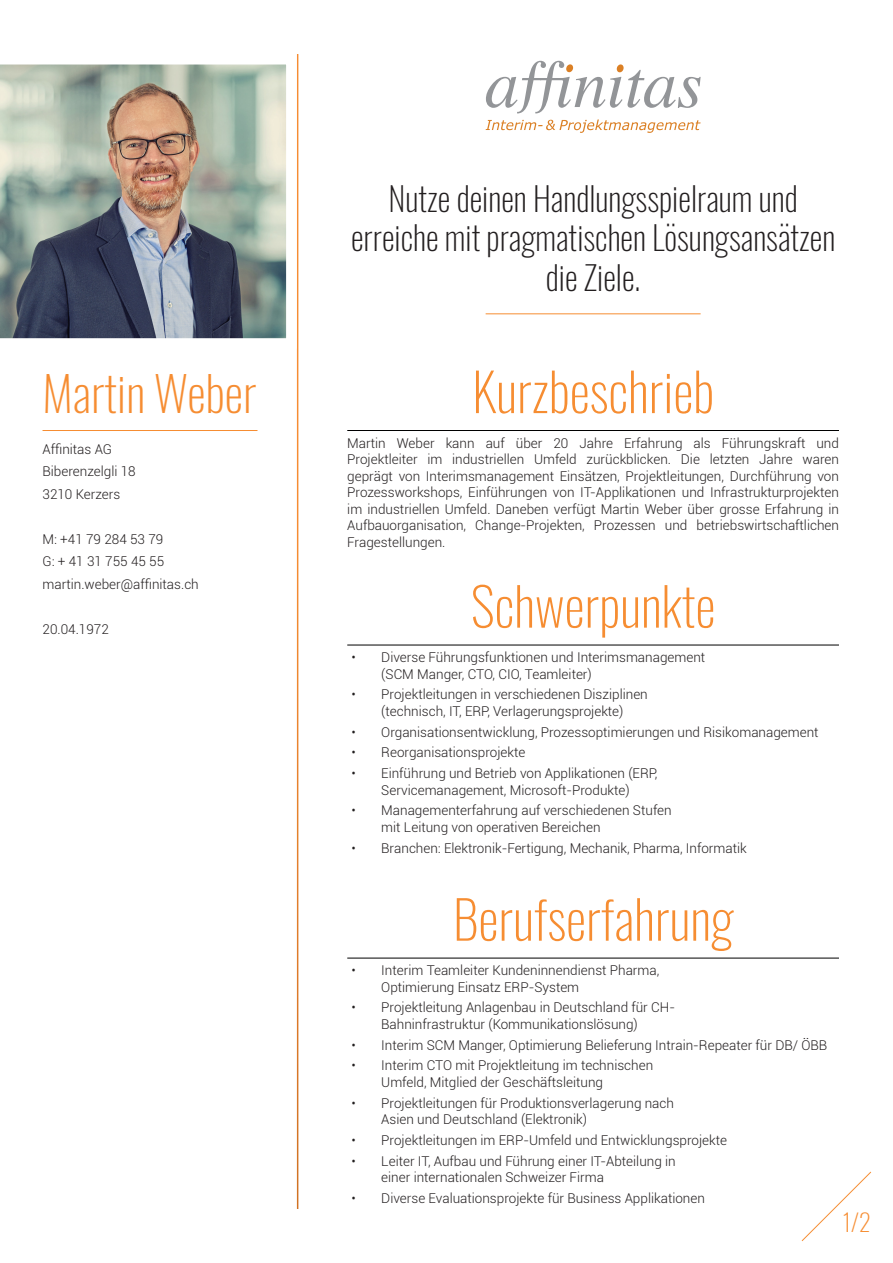
<style>
.page{position:relative;width:893px;height:1263px;background:#fff}
.page>*{position:absolute;margin:0;border:0;box-sizing:border-box;transform-origin:0 0}
.t1{font:200 52.5px "Oswald";color:#f68d32}
.t2{font:200 48px "Oswald";color:#f68d32}
.t3{font:200 33px/39.6px "Oswald";color:#231f20;text-align:center}
.t4{font:200 24px "Oswald";color:#f68d32}
.t5{font:300 13.5px/16.5px "Roboto";color:#231f20}
</style>
<div class="page">
<svg style="left:486px;top:119px;width:215px;height:14px"></svg>
<svg style="left:486px;top:61px;width:215px;height:52px"></svg>
<hr style="left:347px;top:430px;width:492px;height:1px;background:#000">
<hr style="left:347px;top:645px;width:492px;height:1px;background:#000">
<hr style="left:347px;top:958px;width:492px;height:1px;background:#000">
<hr style="left:43px;top:430px;width:214px;height:1px;background:#f68d32">
<hr style="left:486px;top:313px;width:215px;height:1px;background:#f68d32">
<svg style="left:801px;top:1171px;width:71px;height:71px"></svg>
<img style="left:0;top:64px;width:287px;height:275px">
<h2 class="t2" style="left:43px;top:374px;width:216px">Martin Weber</h2>
<p class="t5" style="left:43px;top:437px;width:95px;line-height:22.5px">Affinitas AG<br>Biberenzelgli 18<br>3210 Kerzers</p>
<p class="t5" style="left:43px;top:528px;width:158px;line-height:22.5px">M: +41 79 284 53 79<br>G: + 41 31 755 45 55 martin.weber@affinitas.ch</p>
<p class="t5" style="left:43px;top:621px;width:68px">20.04.1972</p>
<h3 class="t3" style="left:351px;top:181px;width:486px">Nutze deinen Handlungsspielraum und erreiche mit pragmatischen Lösungsansätzen die Ziele.</h3>
<h1 class="t1" style="left:472px;top:370px;width:244px">Kurzbeschrieb</h1>
<p class="t5" style="left:347px;top:435px;width:493px;text-align:justify">Martin Weber kann auf über 20 Jahre Erfahrung als Führungskraft und Projektleiter im industriellen Umfeld zurückblicken. Die letzten Jahre waren geprägt von Interimsmanagement Einsätzen, Projektleitungen, Durchführung von Prozessworkshops, Einführungen von IT-Applikationen und Infrastrukturprojekten im industriellen Umfeld. Daneben verfügt Martin Weber über grosse Erfahrung in Aufbauorganisation, Change-Projekten, Prozessen und betriebswirtschaftlichen Fragestellungen.</p>
<h1 class="t1" style="left:471px;top:585px;width:246px">Schwerpunkte</h1>
<p class="t5" style="left:381px;top:650px;width:325px;text-indent:-30px">• Diverse Führungsfunktionen und Interimsmanagement (SCM Manger, CTO, CIO, Teamleiter)</p>
<p class="t5" style="left:351px;top:687px;width:298px;text-align:center">• Projektleitungen in verschiedenen Disziplinen (technisch, IT, ERP, Verlagerungsprojekte)</p>
<p class="t5" style="left:351px;top:724px;width:469px">• Organisationsentwicklung, Prozessoptimierungen und Risikomanagement</p>
<p class="t5" style="left:351px;top:745px;width:175px">• Reorganisationsprojekte</p>
<p class="t5" style="left:351px;top:766px;width:308px;text-align:center">• Einführung und Betrieb von Applikationen (ERP,<br>Servicemanagement, Microsoft-Produkte)</p>
<p class="t5" style="left:381px;top:803px;width:292px;text-indent:-30px">• Managementerfahrung auf verschiedenen Stufen mit Leitung von operativen Bereichen</p>
<p class="t5" style="left:351px;top:841px;width:397px">• Branchen: Elektronik-Fertigung, Mechanik, Pharma, Informatik</p>
<h1 class="t1" style="left:453px;top:898px;width:282px">Berufserfahrung</h1>
<p class="t5" style="left:381px;top:963px;width:280px;text-indent:-30px">• Interim Teamleiter Kundeninnendienst Pharma,<br>Optimierung Einsatz ERP-System</p>
<p class="t5" style="left:351px;top:1000px;width:325px;text-align:center">• Projektleitung Anlagenbau in Deutschland für CH-<br>Bahninfrastruktur (Kommunikationslösung)</p>
<p class="t5" style="left:351px;top:1038px;width:477px">• Interim SCM Manger, Optimierung Belieferung Intrain-Repeater für DB/ ÖBB</p>
<p class="t5" style="left:381px;top:1058px;width:273px;text-indent:-30px">• Interim CTO mit Projektleitung im technischen<br>Umfeld, Mitglied der Geschäftsleitung</p>
<p class="t5" style="left:381px;top:1096px;width:294px;text-indent:-30px">• Projektleitungen für Produktionsverlagerung nach<br>Asien und Deutschland (Elektronik)</p>
<p class="t5" style="left:351px;top:1133px;width:377px">• Projektleitungen im ERP-Umfeld und Entwicklungsprojekte</p>
<p class="t5" style="left:381px;top:1154px;width:296px;text-indent:-30px">• Leiter IT, Aufbau und Führung einer IT-Abteilung in einer internationalen Schweizer Firma</p>
<p class="t5" style="left:351px;top:1191px;width:355px">• Diverse Evaluationsprojekte für Business Applikationen</p>
<h3 class="t4" style="left:843px;top:1213px;width:30px">1/2</h3>
</div>
